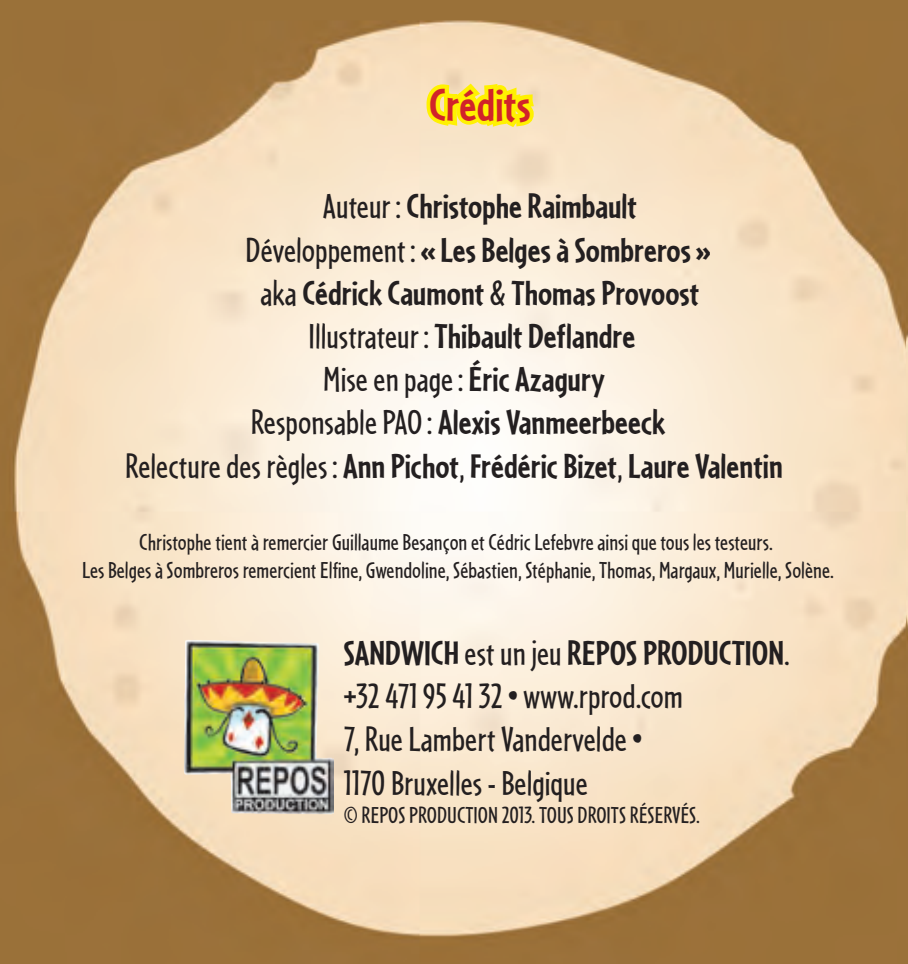
<style>
.page{position:relative;width:908px;height:964px;background:#fff}
.page>*{position:absolute;margin:0;border:0;box-sizing:border-box;transform-origin:0 0}
.titres{font:700 48px "Cafeteria";color:#d1232a}
.courant{font:700 36px/43.2px "Cafeteria";color:#231f20;text-align:center}
.courant-2{font:36px/43.2px "Cafeteria";color:#231f20}
.crédits{font:24px "Cafeteria";color:#231f20}
.s1{font-weight:400}
.s2{font-weight:700}
</style>
<div class="page">
<img style="left:0;top:0;width:907px;height:964px">
<svg style="left:421px;top:70px;width:119px;height:64px;background:#fae867"></svg>
<img style="left:183px;top:639px;width:150px;height:176px">
<p class="titres" style="left:429px;top:78px;width:103px">Crédits</p>
<p class="courant" style="left:323px;top:184px;width:315px"><span class="s1">Auteur:</span> Christophe Raimbault</p>
<p class="courant" style="left:245px;top:228px;width:466px"><span class="s1">Développement :</span> « Les Belges à Sombreros » <span class="s1">aka</span> Cédrick Caumont <span class="s1">&amp;</span> Thomas Provoost</p>
<p class="courant" style="left:308px;top:314px;width:328px"><span class="s1">Illustrateur:</span> Thibault Deflandre</p>
<p class="courant-2" style="left:323px;top:357px;width:283px">Mise en page: <span class="s2">Éric Azagury</span></p>
<p class="courant" style="left:250px;top:400px;width:416px"><span class="s1">Responsable PAO :</span> Alexis Vanmeerbeeck</p>
<p class="courant" style="left:125px;top:444px;width:659px"><span class="s1">Relecture des règles:</span> Ann Pichot<span class="s1">,</span> Frédéric Bizet<span class="s1">,</span> Laure Valentin</p>
<p class="crédits" style="left:139px;top:528px;width:634px">Christophe tient à remercier Guillaume Besançon et Cédric Lefebvre ainsi que tous les testeurs.</p>
<p class="crédits" style="left:82px;top:557px;width:753px">Les Belges à Sombreros remercient Elfine, Gwendoline, Sébastien, Stéphanie, Thomas, Margaux, Murielle, Solène.</p>
<p class="courant" style="left:344px;top:631px;width:447px">SANDWICH <span class="s1">est un jeu</span> REPOS PRODUCTION<span class="s1">.</span></p>
<p class="courant-2" style="left:344px;top:674px;width:340px">+32 471 95 41 32 • www.rprod.com</p>
<p class="courant-2" style="left:344px;top:717px;width:299px">7, Rue Lambert Vandervelde •<br>1170 Bruxelles - Belgique</p>
<p class="crédits" style="left:344px;top:802px;width:357px">© REPOS PRODUCTION 2013. TOUS DROITS RÉSERVÉS.</p>
</div>
